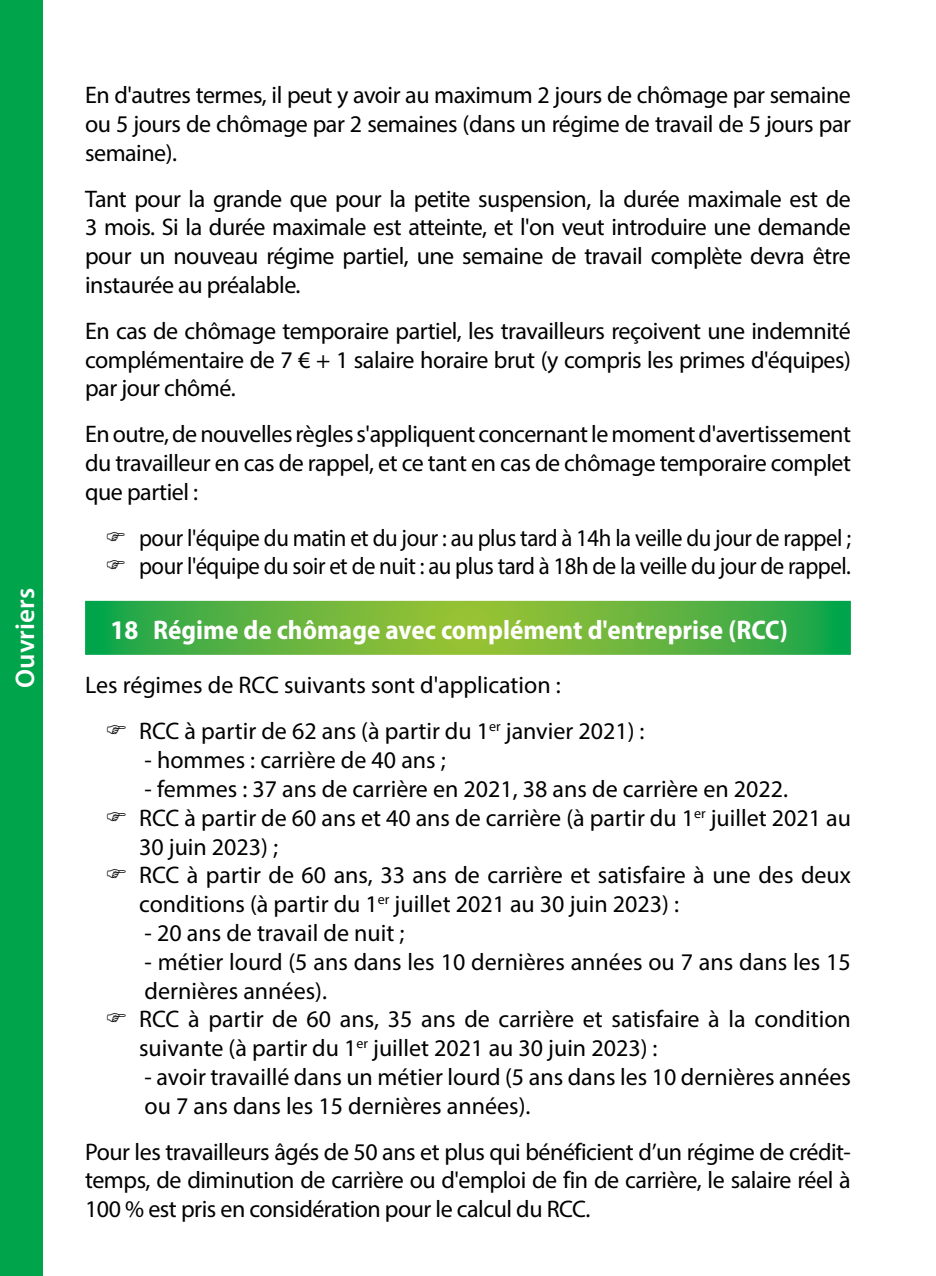
<style>
.page{position:relative;width:936px;height:1276px;background:#fff}
.page>*{position:absolute;margin:0;border:0;box-sizing:border-box;transform-origin:0 0}
.t1{font:700 semi-condensed 27px "Myriad Pro";color:#fff}
.t2{font:600 27px "Myriad Pro";color:#fff}
.t3{font:24px/28.8px "Myriad Pro";color:#000;text-align:justify}
.t4{font:24px/28.8px "Myriad Pro";letter-spacing:-.02em;color:#000;scale:.95 1}
</style>
<div class="page">
<svg style="left:85px;top:601px;width:765px;height:54px;background:#5db340"></svg>
<div style="left:0;top:0;width:43px;height:1276px;background:#00a44b"></div>
<p class="t2" style="left:8px;top:688px;width:101px;rotate:-90deg">Ouvriers</p>
<p class="t3" style="left:85px;top:80px;width:767px">En d'autres termes, il peut y avoir au maximum 2 jours de chômage par semaine ou 5 jours de chômage par 2 semaines (dans un régime de travail de 5 jours par semaine).</p>
<p class="t3" style="left:85px;top:184px;width:767px">Tant pour la grande que pour la petite suspension, la durée maximale est de 3 mois. Si la durée maximale est atteinte, et l'on veut introduire une demande pour un nouveau régime partiel, une semaine de travail complète devra être instaurée au préalable.</p>
<p class="t3" style="left:85px;top:316px;width:767px">En cas de chômage temporaire partiel, les travailleurs reçoivent une indemnité complémentaire de 7 € + 1 salaire horaire brut (y compris les primes d'équipes) par jour chômé.</p>
<p class="t3" style="left:85px;top:419px;width:767px">En outre, de nouvelles règles s'appliquent concernant le moment d'avertissement du travailleur en cas de rappel, et ce tant en cas de chômage temporaire complet que partiel :</p>
<p class="t4" style="left:139px;top:523px;width:750px">pour l'équipe du matin et du jour : au plus tard à 14h la veille du jour de rappel ; pour l'équipe du soir et de nuit : au plus tard à 18h de la veille du jour de rappel.</p>
<p class="t1" style="left:111px;top:612px;width:678px">18 Régime de chômage avec complément d'entreprise (RCC)</p>
<p class="t3" style="left:139px;top:662px;width:507px;line-height:45.9px;text-indent:-54px">Les régimes de RCC suivants sont d'application :<br>RCC à partir de 62 ans (à partir du 1<sup>er</sup> janvier 2021) :</p>
<p class="t3" style="left:145px;top:745px;width:303px">- hommes : carrière de 40 ans ;</p>
<p class="t3" style="left:139px;top:774px;width:713px;text-align:left">- femmes : 37 ans de carrière en 2021, 38 ans de carrière en 2022.<br>RCC à partir de 60 ans et 40 ans de carrière (à partir du 1<sup>er</sup> juillet 2021 au 30 juin 2023) ;<br>RCC à partir de 60 ans, 33 ans de carrière et satisfaire à une des deux conditions (à partir du 1<sup>er</sup> juillet 2021 au 30 juin 2023) :</p>
<p class="t3" style="left:145px;top:918px;width:261px">- 20 ans de travail de nuit ;</p>
<p class="t3" style="left:139px;top:947px;width:713px;text-align:left">- métier lourd (5 ans dans les 10 dernières années ou 7 ans dans les 15 dernières années).<br>RCC à partir de 60 ans, 35 ans de carrière et satisfaire à la condition suivante (à partir du 1<sup>er</sup> juillet 2021 au 30 juin 2023) :</p>
<p class="t3" style="left:145px;top:1062px;width:707px">- avoir travaillé dans un métier lourd (5 ans dans les 10 dernières années ou 7 ans dans les 15 dernières années).</p>
<p class="t3" style="left:85px;top:1136px;width:767px">Pour les travailleurs âgés de 50 ans et plus qui bénéficient d’un régime de crédit&shy;temps, de diminution de carrière ou d'emploi de fin de carrière, le salaire réel à 100 % est pris en considération pour le calcul du RCC.</p>
</div>
